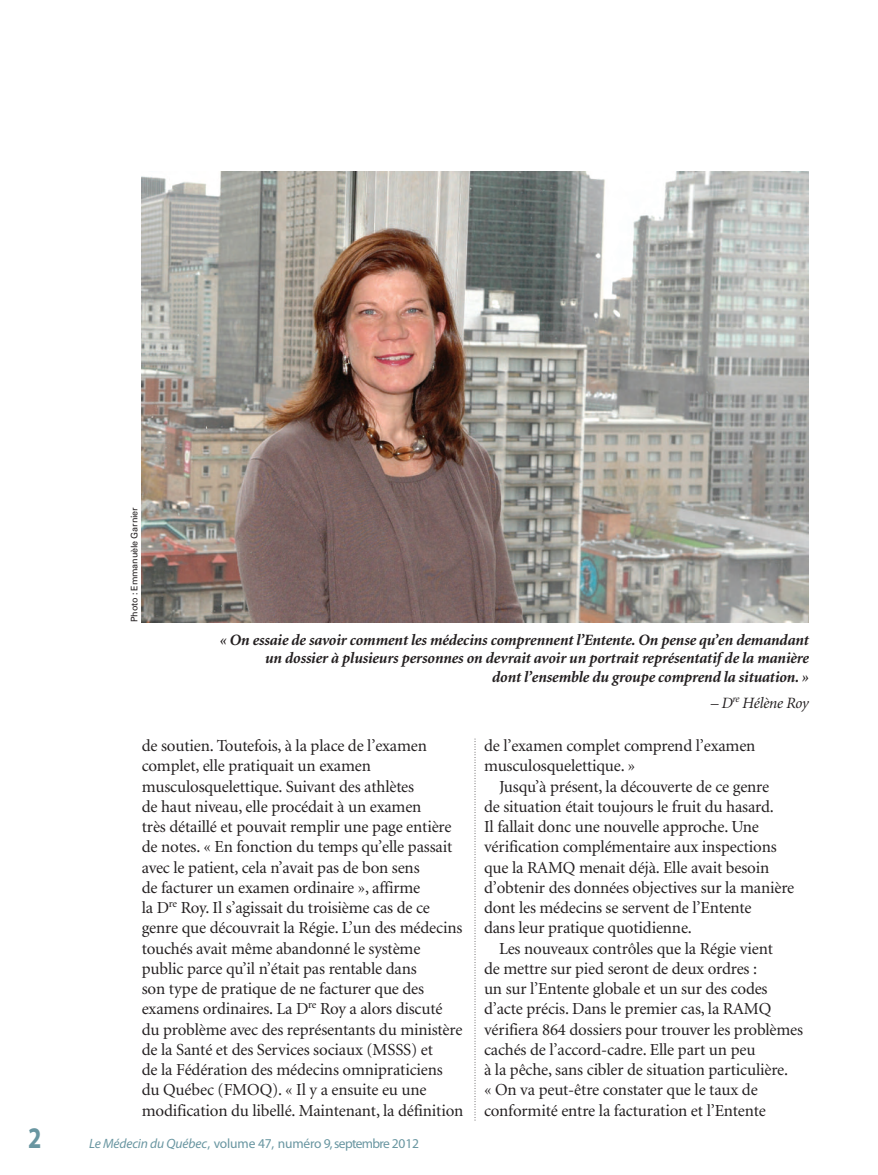
<style>
.page{position:relative;width:878px;height:1175px;background:#fff}
.page>*{position:absolute;margin:0;border:0;box-sizing:border-box;transform-origin:0 0}
.t1{font:700 30px "Myriad Pro";color:#6996a1;scale:.8 1}
.t2{font:16.8px/20.2px "Minion";letter-spacing:-.01em;color:#231f20}
.t3{font:italic 700 15.75px/18.8px "Minion";letter-spacing:-.015em;color:#231f20;text-align:right}
.t4{font:italic 15.75px "Minion";letter-spacing:-.015em;color:#231f20}
.t5{font:13.5px "Myriad Pro";letter-spacing:-.01em;color:#6996a1}
.t6{font:9px "Univers";letter-spacing:-.015em;color:#231f20}
.s1{font-style:italic}
</style>
<div class="page">
<svg style="left:474px;top:739px;width:1px;height:381px"></svg>
<img style="left:142px;top:172px;width:666px;height:450px">
<p class="t6" style="left:131px;top:622px;width:116px;rotate:-90deg">Photo : Emmanuèle Garnier</p>
<p class="t3" style="left:219px;top:631px;width:590px">« On essaie de savoir comment les médecins comprennent l’Entente. On pense qu’en demandant un dossier à plusieurs personnes on devrait avoir un portrait représentatif de la manière<br>dont l’ensemble du groupe comprend la situation. »</p>
<p class="t4" style="left:710px;top:696px;width:100px">– D<sup>re</sup> Hélène Roy</p>
<p class="t2" style="left:142px;top:737px;width:323px">de soutien. Toutefois, à la place de l’examen complet, elle pratiquait un examen musculosquelettique. Suivant des athlètes<br>de haut niveau, elle procédait à un examen<br>très détaillé et pouvait remplir une page entière de notes. « En fonction du temps qu’elle passait avec le patient, cela n’avait pas de bon sens<br>de facturer un examen ordinaire », affirme<br>la D<sup>re</sup> Roy. Il s’agissait du troisième cas de ce genre que découvrait la Régie. L’un des médecins touchés avait même abandonné le système public parce qu’il n’était pas rentable dans<br>son type de pratique de ne facturer que des examens ordinaires. La D<sup>re</sup> Roy a alors discuté du problème avec des représentants du ministère de la Santé et des Services sociaux (MSSS) et<br>de la Fédération des médecins omnipraticiens du Québec (FMOQ). « Il y a ensuite eu une modification du libellé. Maintenant, la définition</p>
<p class="t2" style="left:484px;top:737px;width:273px">de l’examen complet comprend l’examen musculosquelettique. »</p>
<p class="t2" style="left:484px;top:777px;width:312px;text-indent:15px">Jusqu’à présent, la découverte de ce genre<br>de situation était toujours le fruit du hasard.<br>Il fallait donc une nouvelle approche. Une vérification complémentaire aux inspections que la RAMQ menait déjà. Elle avait besoin d’obtenir des données objectives sur la manière dont les médecins se servent de l’Entente<br>dans leur pratique quotidienne.</p>
<p class="t2" style="left:484px;top:939px;width:320px;text-indent:15px">Les nouveaux contrôles que la Régie vient<br>de mettre sur pied seront de deux ordres :<br>un sur l’Entente globale et un sur des codes d’acte précis. Dans le premier cas, la RAMQ vérifiera 864 dossiers pour trouver les problèmes cachés de l’accord-cadre. Elle part un peu<br>à la pêche, sans cibler de situation particulière.<br>« On va peut-être constater que le taux de conformité entre la facturation et l’Entente</p>
<h1 class="t1" style="left:28px;top:1126px;width:18px">2</h1>
<p class="t5" style="left:89px;top:1138px;width:331px"><span class="s1">Le Médecin du Québec</span>, volume 47, numéro 9, septembre 2012</p>
</div>
